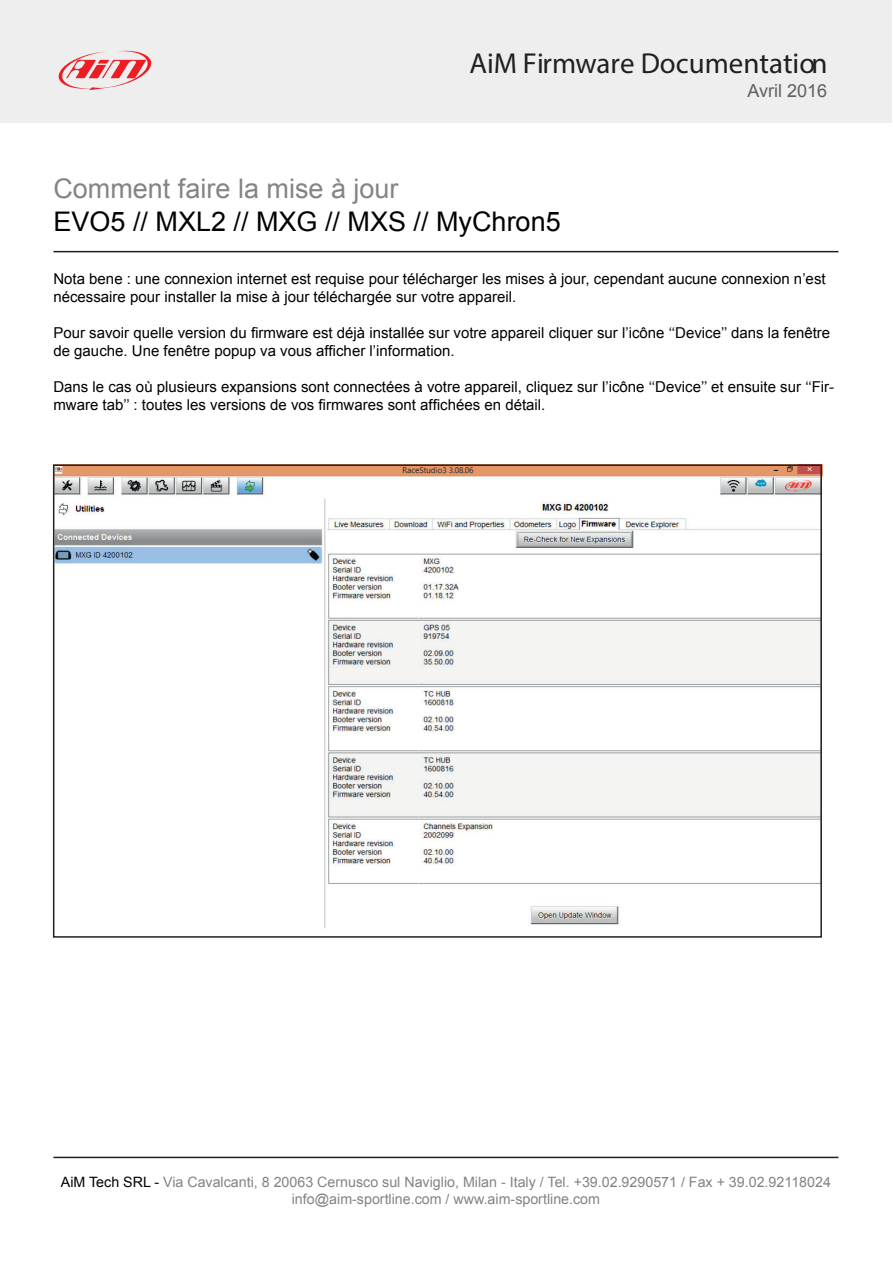
<style>
.page{position:relative;width:893px;height:1263px;background:#fff}
.page>*{position:absolute;margin:0;border:0;box-sizing:border-box;transform-origin:0 0}
.t1{font:28.95px "Myriad Pro";color:#231f20}
.t2{font:27px "Arial";color:#000}
.t3{font:27px "Arial";color:#858485}
.t4{font:18px "Arial";color:#616061}
.t5{font:15px/18px "Arial";color:#000}
.t6{font:14.25px "Arial";color:#848383}
.s1{color:#000}
</style>
<div class="page">
<div style="left:0;top:0;width:892px;height:122px;background:#eeeeef"></div>
<svg style="left:58px;top:50px;width:94px;height:40px"></svg>
<hr style="left:53px;top:251px;width:785px;height:1px;background:#231f20">
<hr style="left:53px;top:1157px;width:785px;height:1px;background:#231f20">
<img style="left:56px;top:467px;width:763px;height:461px">
<div style="left:53px;top:464px;width:769px;height:474px;border:2px solid #231f20"></div>
<h1 class="t1" style="left:469px;top:46px;width:360px">AiM Firmware Documentation</h1>
<p class="t4" style="left:747px;top:79px;width:81px">Avril 2016</p>
<p class="t3" style="left:53px;top:171px;width:347px">Comment faire la mise à jour</p>
<p class="t2" style="left:53px;top:203px;width:509px">EVO5 // MXL2 // MXG // MXS // MyChron5</p>
<p class="t5" style="left:53px;top:270px;width:774px">Nota bene : une connexion internet est requise pour télécharger les mises à jour, cependant aucune connexion n’est nécessaire pour installer la mise à jour téléchargée sur votre appareil.</p>
<p class="t5" style="left:53px;top:324px;width:778px">Pour savoir quelle version du firmware est déjà installée sur votre appareil cliquer sur l’icône ‘‘Device’’ dans la fenêtre de gauche. Une fenêtre popup va vous afficher l’information.</p>
<p class="t5" style="left:53px;top:378px;width:782px">Dans le cas où plusieurs expansions sont connectées à votre appareil, cliquez sur l’icône ‘‘Device’’ et ensuite sur ‘‘Fir&shy;mware tab’’ : toutes les versions de vos firmwares sont affichées en détail.</p>
<p class="t6" style="left:61px;top:1172px;width:771px"><span class="s1">AiM Tech SRL -</span> Via Cavalcanti, 8 20063 Cernusco sul Naviglio, Milan - Italy / Tel. +39.02.9290571 / Fax + 39.02.92118024</p>
<p class="t6" style="left:292px;top:1189px;width:310px">info@aim-sportline.com / www.aim-sportline.com</p>
</div>
